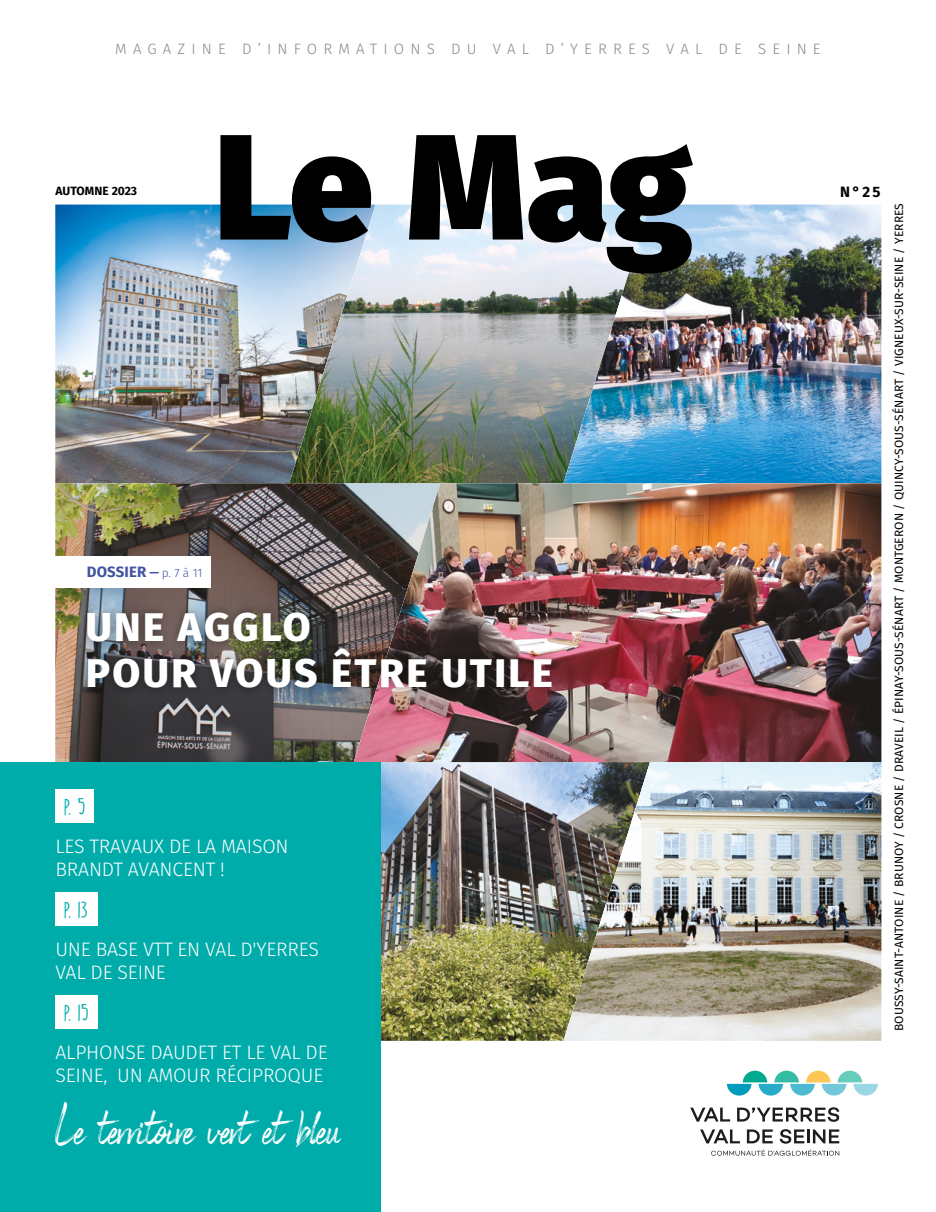
<style>
.page{position:relative;width:936px;height:1212px;background:#fff}
.page>*{position:absolute;margin:0;border:0;box-sizing:border-box;transform-origin:0 0}
.t1{font:800 40.35px/46.3px "Fira Sans";letter-spacing:.06em;color:#fff}
.t2{font:37.2px "Black Vosten Personal Use";letter-spacing:-.01em;color:#fff;scale:.93 1}
.t3{font:20.4px "DK Lemon Yellow Sun";color:#00acaa}
.t4{font:300 19.5px/23.4px "Fira Sans";letter-spacing:-.01em;color:#fff}
.t5{font:300 15px "Fira Sans";letter-spacing:.41em;color:#8a8989}
.t6{font:700 15px "Fira Sans";letter-spacing:.01em;color:#4354a1}
.t7{font:700 15px "Fira Sans";color:#000}
.t8{font:12px "Fira Sans";letter-spacing:.01em;color:#000}
.t9{font:700 12px "Fira Sans";color:#000}
.s1{font-size:12px}
.s2{font-weight:300;font-size:12px}
</style>
<div class="page">
<img style="left:55px;top:205px;width:234px;height:278px">
<img style="left:289px;top:274px;width:274px;height:209px">
<img style="left:563px;top:205px;width:318px;height:278px">
<img style="left:381px;top:762px;width:182px;height:279px">
<img style="left:55px;top:483px;width:299px;height:279px">
<img style="left:354px;top:483px;width:527px;height:279px">
<img style="left:563px;top:762px;width:318px;height:279px">
<svg style="left:220px;top:135px;width:473px;height:139px"></svg>
<div style="left:0;top:762px;width:381px;height:450px;background:#00acaa"></div>
<div style="left:78px;top:602px;width:482px;height:95px;background:#000;opacity:.4"></div>
<svg style="left:690px;top:1107px;width:40px;height:14px"></svg>
<svg style="left:700px;top:1129px;width:139px;height:27px"></svg>
<svg style="left:726px;top:1071px;width:151px;height:24px"></svg>
<svg style="left:737px;top:1107px;width:102px;height:15px"></svg>
<div style="left:55px;top:789px;width:39px;height:34px;background:#fff"></div>
<div style="left:55px;top:892px;width:43px;height:34px;background:#fff"></div>
<div style="left:55px;top:995px;width:43px;height:34px;background:#fff"></div>
<div style="left:31px;top:556px;width:180px;height:31px;background:#fff"></div>
<p class="t5" style="left:115px;top:38px;width:706px">MAGAZINE D’INFORMATIONS DU VAL D’YERRES VAL DE SEINE</p>
<p class="t9" style="left:55px;top:181px;width:83px">AUTOMNE 2023</p>
<p class="t7" style="left:840px;top:179px;width:42px">N°25</p>
<p class="t6" style="left:87px;top:559px;width:117px">DOSSIER <span class="s1">—</span> <span class="s2">p. 7 à 11</span></p>
<p class="t1" style="left:86px;top:600px;width:469px">UNE AGGLO<br>POUR VOUS ÊTRE UTILE</p>
<p class="t3" style="left:64px;top:794px;width:23px">p. 5</p>
<p class="t4" style="left:55px;top:834px;width:235px">LES TRAVAUX DE LA MAISON<br>BRANDT AVANCENT !</p>
<p class="t3" style="left:64px;top:897px;width:26px">p. 13</p>
<p class="t4" style="left:55px;top:937px;width:265px">UNE BASE VTT EN VAL D'YERRES<br>VAL DE SEINE</p>
<p class="t3" style="left:64px;top:1000px;width:27px">p. 15</p>
<p class="t4" style="left:55px;top:1040px;width:274px">ALPHONSE DAUDET ET LE VAL DE<br>SEINE, UN AMOUR RÉCIPROQUE</p>
<p class="t2" style="left:55px;top:1109px;width:307px">Le territoire vert et bleu</p>
<p class="t8" style="left:889px;top:1031px;width:829px;rotate:-90deg">BOUSSY-SAINT-ANTOINE / BRUNOY / CROSNE / DRAVEIL / ÉPINAY-SOUS-SÉNART / MONTGERON / QUINCY-SOUS-SÉNART / VIGNEUX-SUR-SEINE / YERRES</p>
</div>
